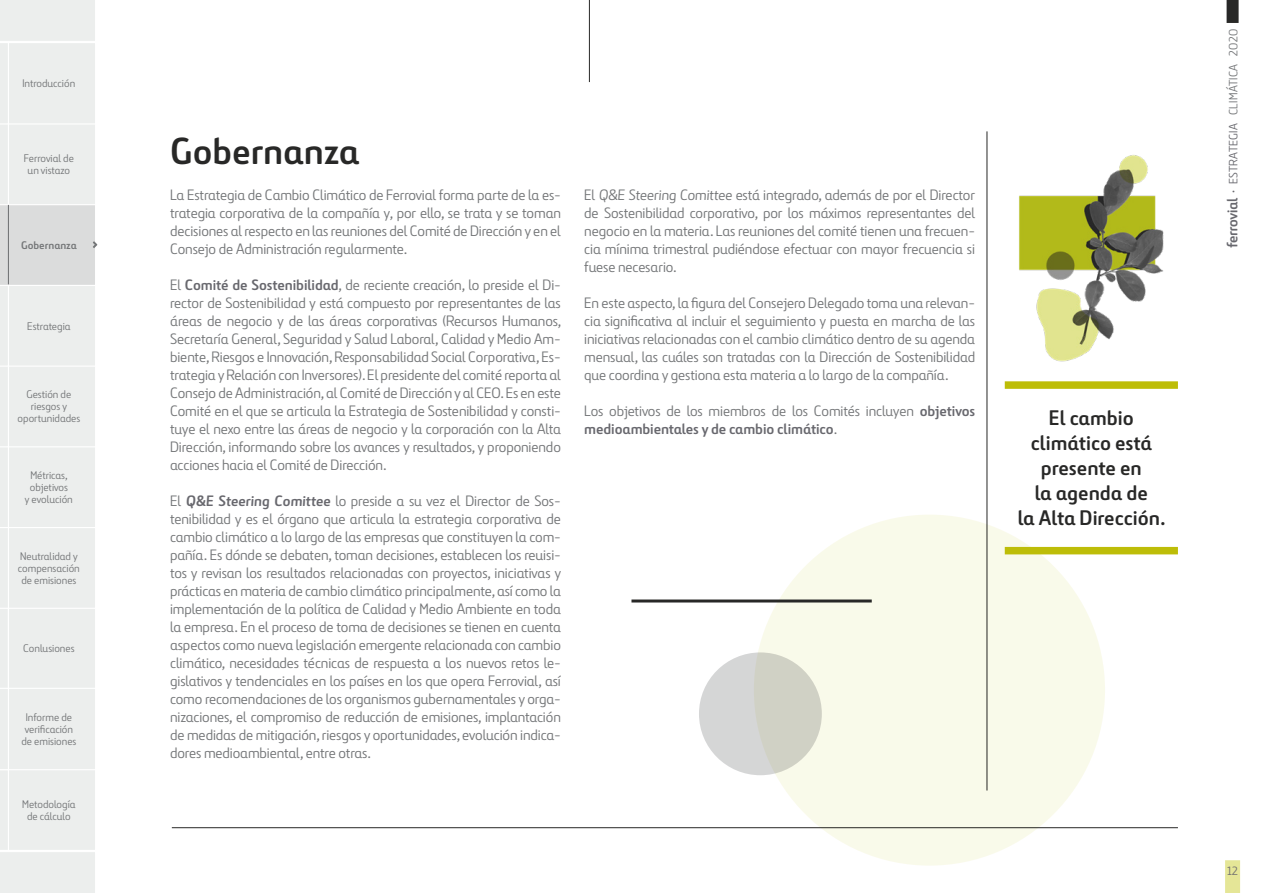
<style>
.page{position:relative;width:1263px;height:893px;background:#fff}
.page>*{position:absolute;margin:0;border:0;box-sizing:border-box;transform-origin:0 0}
.t1{font:700 37.5px "Ferrovial";color:#282827}
.t2{font:700 21px/25.2px "Ferrovial";color:#282827;text-align:center}
.t3{font:15px/18px "Ferrovial";letter-spacing:-.005em;color:#747678;text-align:justify}
.t4{font:12px "Ferrovial";letter-spacing:.025em;color:#747678}
.t5{font:12px "Ferrovial";color:#706f6f}
.t6{font:10.95px/12px "Ferrovial";color:#747678;text-align:center}
.t7{font:700 10.95px "Ferrovial";color:#747678}
.s1{font-weight:700;color:#68686e}
.s2{font-size:15px;color:#68686e}
.s3{color:#68686e}
</style>
<div class="page">
<hr style="left:172px;top:827px;width:1006px;height:1px;background:#282827">
<hr style="left:987px;top:131px;width:1px;height:659px;background:#282827">
<div style="left:754px;top:515px;width:351px;height:351px;background:#f9faea;border-radius:50%"></div>
<div style="left:699px;top:652px;width:123px;height:123px;background:linear-gradient(to right,#d6d7da,#cfd0c1);border-radius:50%"></div>
<div style="left:1005px;top:381px;width:173px;height:8px;background:#bdbd08"></div>
<div style="left:1005px;top:547px;width:173px;height:7px;background:#bdbd08"></div>
<img style="left:1019px;top:155px;width:145px;height:207px">
<hr style="left:631px;top:599px;width:241px;height:3px;background:#282827">
<hr style="left:589px;top:0;width:1px;height:82px;background:#282827">
<svg style="left:0;top:0;width:97px;height:893px;background:#e8eae9"></svg>
<div style="left:1226px;top:0;width:12px;height:23px;background:#282827"></div>
<div style="left:1225px;top:860px;width:15px;height:33px;background:#e5e697"></div>
<div style="left:8px;top:43px;width:87px;height:80px;background:#eceeed"></div>
<div style="left:8px;top:125px;width:87px;height:79px;background:#eceeed"></div>
<div style="left:8px;top:367px;width:87px;height:79px;background:#eceeed"></div>
<div style="left:8px;top:528px;width:87px;height:80px;background:#eceeed"></div>
<div style="left:8px;top:689px;width:87px;height:80px;background:#eceeed"></div>
<div style="left:8px;top:286px;width:87px;height:80px;background:#eceeed"></div>
<div style="left:8px;top:447px;width:87px;height:80px;background:#eceeed"></div>
<div style="left:8px;top:609px;width:87px;height:79px;background:#eceeed"></div>
<div style="left:8px;top:770px;width:87px;height:80px;background:#eceeed"></div>
<p class="t6" style="left:23px;top:77px;width:54px">Introducción</p>
<p class="t6" style="left:24px;top:152px;width:52px">Ferrovial de un vistazo</p>
<p class="t7" style="left:21px;top:238px;width:57px">Gobernanza</p>
<p class="t6" style="left:27px;top:320px;width:45px">Estrategia</p>
<p class="t6" style="left:18px;top:388px;width:64px">Gestión de riesgos y oportunidades</p>
<p class="t6" style="left:25px;top:469px;width:49px">Métricas, objetivos<br>y evolución</p>
<p class="t6" style="left:18px;top:550px;width:63px">Neutralidad y compensación de emisiones</p>
<p class="t6" style="left:23px;top:642px;width:53px">Conlusiones</p>
<p class="t6" style="left:21px;top:711px;width:56px">Informe de verificación de emisiones</p>
<p class="t6" style="left:22px;top:798px;width:55px">Metodología de cálculo</p>
<h1 class="t1" style="left:170px;top:127px;width:191px">Gobernanza</h1>
<p class="t3" style="left:170px;top:185px;width:392px">La Estrategia de Cambio Climático de Ferrovial forma parte de la es&shy;trategia corporativa de la compañía y, por ello, se trata y se toman decisiones al respecto en las reuniones del Comité de Dirección y en el Consejo de Administración regularmente.</p>
<p class="t3" style="left:170px;top:275px;width:393px">El <span class="s1">Comité de Sostenibilidad</span>, de reciente creación, lo preside el Di&shy;rector de Sostenibilidad y está compuesto por representantes de las áreas de negocio y de las áreas corporativas (Recursos Humanos, Secretaría General, Seguridad y Salud Laboral, Calidad y Medio Am&shy;biente, Riesgos e Innovación, Responsabilidad Social Corporativa, Es&shy;trategia y Relación con Inversores). El presidente del comité reporta al Consejo de Administración, al Comité de Dirección y al CEO. Es en este Comité en el que se articula la Estrategia de Sostenibilidad y consti&shy;tuye el nexo entre las áreas de negocio y la corporación con la Alta Dirección, informando sobre los avances y resultados, y proponiendo acciones hacia el Comité de Dirección.</p>
<p class="t3" style="left:170px;top:491px;width:392px">El <span class="s1">Q&amp;E Steering Comittee</span> lo preside a su vez el Director de Sos&shy;tenibilidad y es el órgano que articula la estrategia corporativa de cambio climático a lo largo de las empresas que constituyen la com&shy;pañía. Es dónde se debaten, toman decisiones, establecen los reuisi&shy;tos y revisan los resultados relacionadas con proyectos, iniciativas y prácticas en materia de cambio climático principalmente, así como la implementación de la política de Calidad y Medio Ambiente en toda la empresa. En el proceso de toma de decisiones se tienen en cuenta aspectos como nueva legislación emergente relacionada con cambio climático, necesidades técnicas de respuesta a los nuevos retos le&shy;gislativos y tendenciales en los países en los que opera Ferrovial, así como recomendaciones de los organismos gubernamentales y orga&shy;nizaciones, el compromiso de reducción de emisiones, implantación de medidas de mitigación, riesgos y oportunidades, evolución indica&shy;dores medioambiental, entre otras.</p>
<p class="t3" style="left:584px;top:185px;width:392px">El Q&amp;E Steering Comittee está integrado, además de por el Director de Sostenibilidad corporativo, por los máximos representantes del negocio en la materia. Las reuniones del comité tienen una frecuen&shy;cia mínima trimestral pudiéndose efectuar con mayor frecuencia si fuese necesario.</p>
<p class="t3" style="left:584px;top:293px;width:392px">En este aspecto, la figura del Consejero Delegado toma una relevan&shy;cia significativa al incluir el seguimiento y puesta en marcha de las iniciativas relacionadas con el cambio climático dentro de su agenda mensual, las cuáles son tratadas con la Dirección de Sostenibilidad que coordina y gestiona esta materia a lo largo de la compañía.</p>
<p class="t3" style="left:584px;top:401px;width:392px">Los objetivos de los miembros de los Comités incluyen <span class="s1">objetivos medioambientales y de cambio climático</span>.</p>
<h2 class="t2" style="left:1018px;top:405px;width:150px">El cambio climático está presente en<br>la agenda de<br>la Alta Dirección.</h2>
<p class="t4" style="left:1226px;top:248px;width:221px;rotate:-90deg"><span class="s2">∆</span> <span class="s1">·</span> <span class="s3">ESTRATEGIA</span> CLIMÁTICA 2020</p>
<p class="t5" style="left:1227px;top:863px;width:12px">12</p>
</div>
